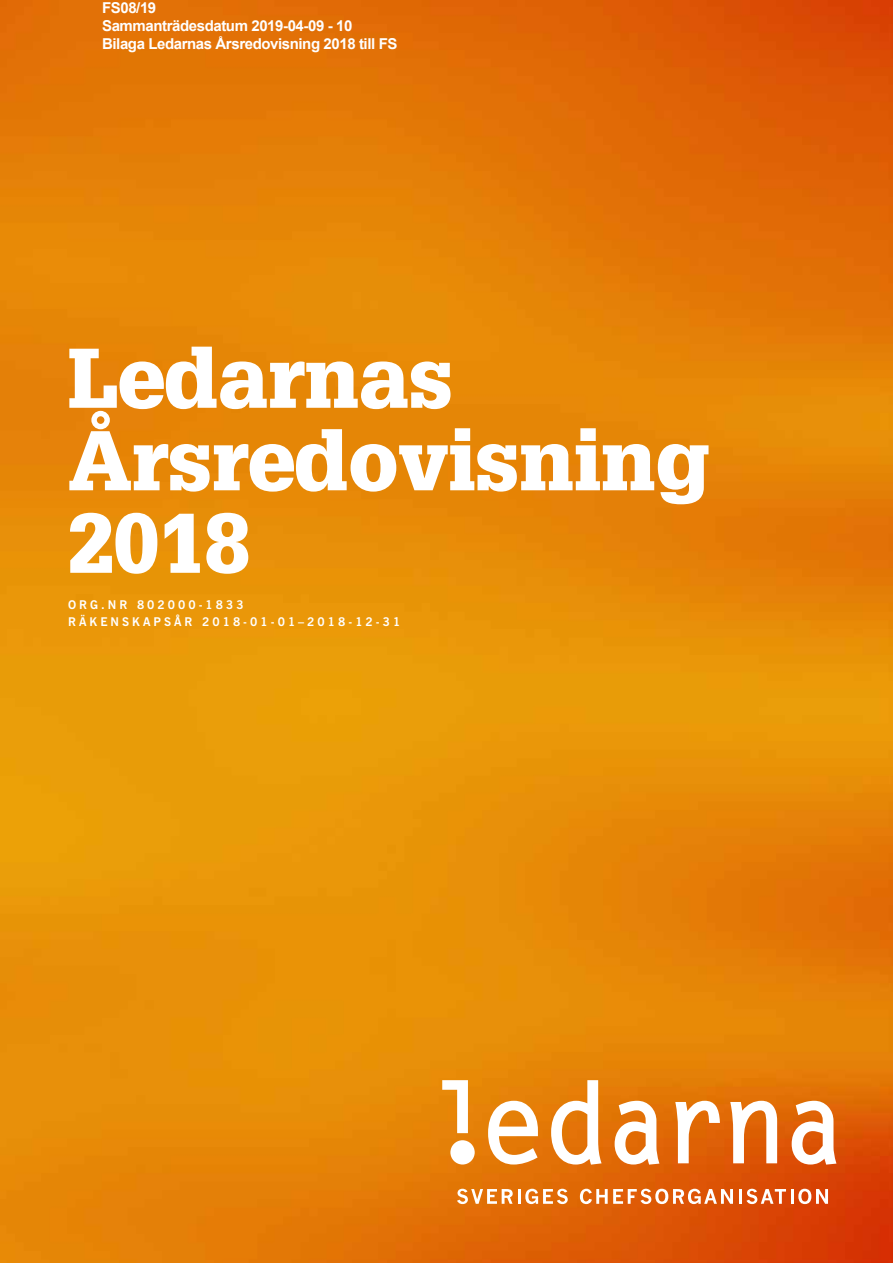
<style>
.page{position:relative;width:893px;height:1263px;background:#fff}
.page>*{position:absolute;margin:0;border:0;box-sizing:border-box;transform-origin:0 0}
.t1{font:900 82.5px/82.5px "Glypha LT Std";letter-spacing:-.005em;color:#fff}
.t2{font:700 15px/18px "Arial";letter-spacing:-.025em;color:#fff}
.t3{font:700 12px/16.5px "News Gothic BT";letter-spacing:.25em;color:#fff}
</style>
<div class="page">
<img style="left:0;top:0;width:893px;height:1263px">
<div style="left:450px;top:1140px;width:25px;height:24px;background:#fff;border-radius:50%"></div>
<svg style="left:442px;top:1080px;width:26px;height:53px"></svg>
<svg style="left:675px;top:1101px;width:45px;height:62px"></svg>
<svg style="left:730px;top:1101px;width:47px;height:62px"></svg>
<svg style="left:488px;top:1101px;width:50px;height:63px"></svg>
<svg style="left:551px;top:1080px;width:51px;height:84px"></svg>
<svg style="left:615px;top:1101px;width:44px;height:63px"></svg>
<svg style="left:792px;top:1101px;width:44px;height:63px"></svg>
<svg style="left:457px;top:1189px;width:111px;height:15px"></svg>
<svg style="left:580px;top:1189px;width:153px;height:15px"></svg>
<svg style="left:739px;top:1189px;width:89px;height:15px"></svg>
<p class="t2" style="left:102px;top:-1px;width:297px">FS08/19<br>Sammanträdesdatum 2019-04-09 - 10<br>Bilaga Ledarnas Årsredovisning 2018 till FS</p>
<h1 class="t1" style="left:68px;top:337px;width:644px">Ledarnas<br>Årsredovisning<br>2018</h1>
<p class="t3" style="left:68px;top:597px;width:334px">ORG.NR 802000-1833<br>RÄKENSKAPSÅR 2018-01-01–2018-12-31</p>
</div>
